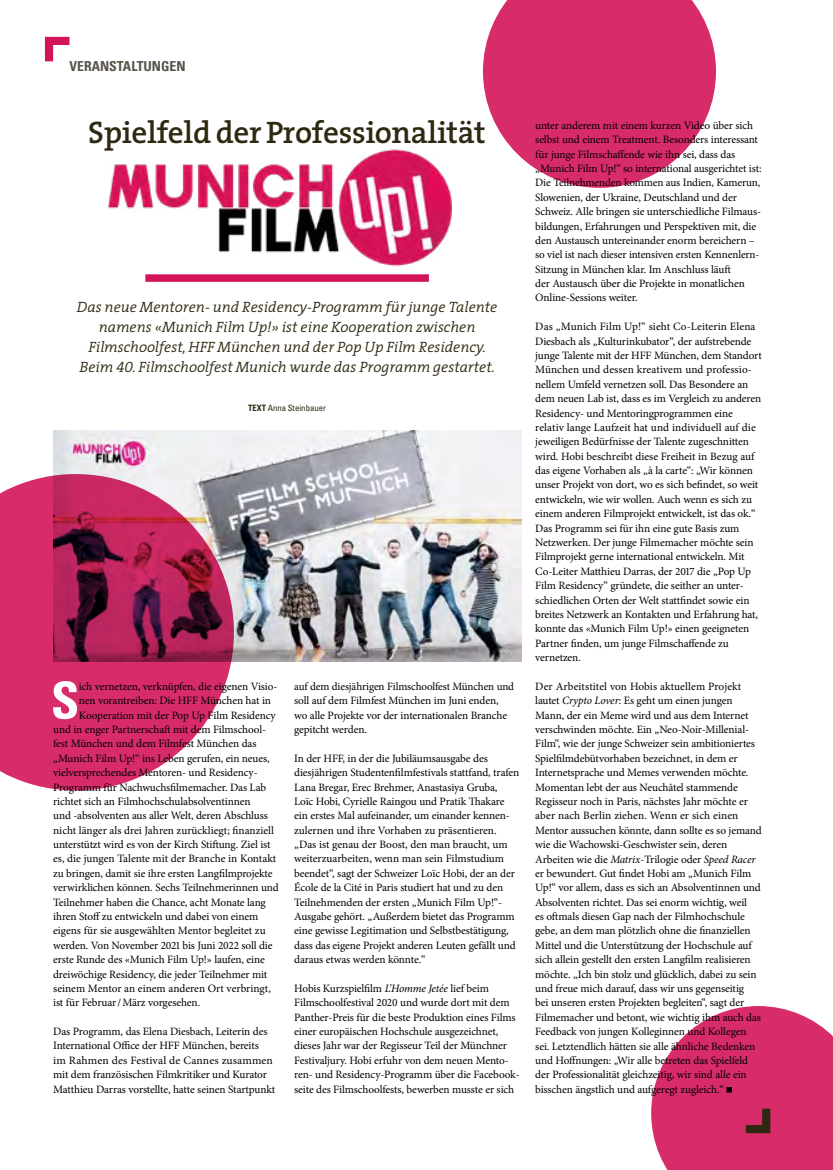
<style>
.page{position:relative;width:833px;height:1170px;background:#fff}
.page>*{position:absolute;margin:0;border:0;box-sizing:border-box;transform-origin:0 0}
.t1{font:700 condensed 51.12px "Univers LT Std";color:#fff}
.t2{font:600 31.25px "The Serif";letter-spacing:-.01em;color:#2f2912}
.t3{font:italic 300 15px/20px "The Serif";color:#2f2912;text-align:center}
.t4{font:700 condensed 13.75px "Univers LT Std";color:#57544b}
.t5{font:11.25px/14.4px "Minion Pro";letter-spacing:-.01em;color:#000}
.t6{font:condensed 8.75px "Univers LT Std";color:#2f2912}
.s1{font-style:italic}
.s2{font-family:"The Serif Semi Light Caps";font-weight:400}
.s3{font-weight:700}
</style>
<div class="page">
<svg style="left:483px;top:0;width:233px;height:188px;fill:#d82b6a"></svg>
<img style="left:53px;top:430px;width:468px;height:231px">
<svg style="left:0;top:474px;width:234px;height:316px;background:#c33f6f"></svg>
<img style="left:109px;top:149px;width:342px;height:118px">
<div style="left:145px;top:274px;width:284px;height:8px;background:#d4145a"></div>
<svg style="left:651px;top:1006px;width:182px;height:163px;background:#da477c"></svg>
<svg style="left:45px;top:37px;width:24px;height:24px"></svg>
<p class="t4" style="left:69px;top:58px;width:118px">VERANSTALTUNGEN</p>
<h2 class="t2" style="left:88px;top:106px;width:399px">Spielfeld der Professionalität</h2>
<p class="t5" style="left:535px;top:118px;width:228px">unter anderem mit einem kurzen Video über sich selbst und einem Treatment. Besonders interessant für junge Filmschaffende wie ihn sei, dass das „Munich Film Up!“ so international ausgerichtet ist:<br>Die Teilnehmenden kommen aus Indien, Kamerun, Slowenien, der Ukraine, Deutschland und der Schweiz. Alle bringen sie unterschiedliche Filmaus&shy;bildungen, Erfahrungen und Perspektiven mit, die den Austausch untereinander enorm bereichern – so viel ist nach dieser intensiven ersten Kennenlern-Sitzung in München klar. Im Anschluss läuft<br>der Austausch über die Projekte in monatlichen Online-Sessions weiter.</p>
<p class="t5" style="left:535px;top:319px;width:228px">Das „Munich Film Up!“ sieht Co-Leiterin Elena Diesbach als „Kulturinkubator“, der aufstrebende junge Talente mit der HFF München, dem Standort München und dessen kreativem und professio&shy;nellem Umfeld vernetzen soll. Das Besondere an dem neuen Lab ist, dass es im Vergleich zu anderen Residency- und Mentoringprogrammen eine relativ lange Laufzeit hat und individuell auf die jeweiligen Bedürfnisse der Talente zugeschnitten wird. Hobi beschreibt diese Freiheit in Bezug auf das eigene Vorhaben als „à la carte“: „Wir können unser Projekt von dort, wo es sich befindet, so weit entwickeln, wie wir wollen. Auch wenn es sich zu einem anderen Filmprojekt entwickelt, ist das ok.“ Das Programm sei für ihn eine gute Basis zum Netzwerken. Der junge Filmemacher möchte sein Filmprojekt gerne international entwickeln. Mit Co-Leiter Matthieu Darras, der 2017 die „Pop Up Film Residency“ gründete, die seither an unter&shy;schiedlichen Orten der Welt stattfindet sowie ein breites Netzwerk an Kontakten und Erfahrung hat, konnte das «Munich Film Up!» einen geeigneten Partner finden, um junge Filmschaffende zu vernetzen.</p>
<p class="t5" style="left:535px;top:679px;width:228px">Der Arbeitstitel von Hobis aktuellem Projekt lautet <span class="s1">Crypto Lover</span>: Es geht um einen jungen Mann, der ein Meme wird und aus dem Internet verschwinden möchte. Ein „Neo-Noir-Millenial-Film“, wie der junge Schweizer sein ambitioniertes Spielfilmdebütvorhaben bezeichnet, in dem er Internetsprache und Memes verwenden möchte.<br>Momentan lebt der aus Neuchâtel stammende Regisseur noch in Paris, nächstes Jahr möchte er aber nach Berlin ziehen. Wenn er sich einen Mentor aussuchen könnte, dann sollte es so jemand wie die Wachowski-Geschwister sein, deren Arbeiten wie die <span class="s1">Matrix</span>-Trilogie oder <span class="s1">Speed Racer </span>er bewundert. Gut findet Hobi am „Munich Film Up!“ vor allem, dass es sich an Absolventinnen und Absolventen richtet. Das sei enorm wichtig, weil<br>es oftmals diesen Gap nach der Filmhochschule gebe, an dem man plötzlich ohne die finanziellen Mittel und die Unterstützung der Hochschule auf sich allein gestellt den ersten Langfilm realisieren möchte. „Ich bin stolz und glücklich, dabei zu sein und freue mich darauf, dass wir uns gegenseitig<br>bei unseren ersten Projekten begleiten“, sagt der Filmemacher und betont, wie wichtig ihm auch das Feedback von jungen Kolleginnen und Kollegen sei. Letztendlich hätten sie alle ähnliche Bedenken und Hoffnungen: „Wir alle betreten das Spielfeld der Professionalität gleichzeitig, wir sind alle ein bisschen ängstlich und aufgeregt zugleich.“</p>
<p class="t3" style="left:77px;top:297px;width:422px">Das neue Mentoren- und Residency-Programm für junge Talente namens «Munich Film Up!» ist eine Kooperation zwischen Filmschoolfest, HFF München und der Pop Up Film Residency.<br>Beim <span class="s2">40</span>. Filmschoolfest Munich wurde das Programm gestartet.</p>
<p class="t6" style="left:248px;top:402px;width:79px"><span class="s3">TEXT</span> Anna Steinbauer</p>
<h1 class="t1" style="left:51px;top:669px;width:30px">S</h1>
<p class="t5" style="left:79px;top:679px;width:199px">ich vernetzen, verknüpfen, die eigenen Visio-</p>
<p class="t5" style="left:294px;top:679px;width:221px">auf dem diesjährigen Filmschoolfest München und soll auf dem Filmfest München im Juni enden, wo alle Projekte vor der internationalen Branche gepitcht werden.</p>
<p class="t5" style="left:294px;top:751px;width:227px">In der HFF, in der die Jubiläumsausgabe des diesjährigen Studentenfilmfestivals stattfand, trafen Lana Bregar, Erec Brehmer, Anastasiya Gruba, Loïc Hobi, Cyrielle Raingou und Pratik Thakare ein erstes Mal aufeinander, um einander kennen&shy;zulernen und ihre Vorhaben zu präsentieren. „Das ist genau der Boost, den man braucht, um weiterzuarbeiten, wenn man sein Filmstudium beendet“, sagt der Schweizer Loïc Hobi, der an der École de la Cité in Paris studiert hat und zu den Teilnehmenden der ersten „Munich Film Up!“- Ausgabe gehört. „Außerdem bietet das Programm eine gewisse Legitimation und Selbstbestätigung, dass das eigene Projekt anderen Leuten gefällt und daraus etwas werden könnte.“</p>
<p class="t5" style="left:294px;top:981px;width:227px">Hobis Kurzspielfilm <span class="s1">L’Homme Jetée</span> lief beim Filmschoolfestival 2020 und wurde dort mit dem Panther-Preis für die beste Produktion eines Films einer europäischen Hochschule ausgezeichnet, dieses Jahr war der Regisseur Teil der Münchner Festivaljury. Hobi erfuhr von dem neuen Mento&shy;ren- und Residency-Programm über die Facebook&shy;seite des Filmschoolfests, bewerben musste er sich</p>
<p class="t5" style="left:79px;top:693px;width:194px">nen vorantreiben: Die HFF München hat in</p>
<p class="t5" style="left:79px;top:707px;width:198px">Kooperation mit der Pop Up Film Residency</p>
<p class="t5" style="left:53px;top:722px;width:214px">und in enger Partnerschaft mit dem Filmschool-</p>
<p class="t5" style="left:53px;top:736px;width:205px">fest München und dem Filmfest München das</p>
<p class="t5" style="left:53px;top:751px;width:218px">„Munich Film Up!“ ins Leben gerufen, ein neues,</p>
<p class="t5" style="left:53px;top:765px;width:206px">vielversprechendes Mentoren- und Residency-</p>
<p class="t5" style="left:53px;top:779px;width:214px">Programm für Nachwuchsfilmemacher. Das Lab</p>
<p class="t5" style="left:53px;top:794px;width:199px">richtet sich an Filmhochschulabsolventinnen</p>
<p class="t5" style="left:53px;top:808px;width:216px">und -absolventen aus aller Welt, deren Abschluss</p>
<p class="t5" style="left:53px;top:822px;width:222px">nicht länger als drei Jahren zurückliegt; finanziell</p>
<p class="t5" style="left:53px;top:837px;width:219px">unterstützt wird es von der Kirch Stiftung. Ziel ist</p>
<p class="t5" style="left:53px;top:851px;width:225px">es, die jungen Talente mit der Branche in Kontakt</p>
<p class="t5" style="left:53px;top:866px;width:221px">zu bringen, damit sie ihre ersten Langfilmprojekte</p>
<p class="t5" style="left:53px;top:880px;width:227px">verwirklichen können. Sechs Teilnehmerinnen und</p>
<p class="t5" style="left:53px;top:894px;width:214px">Teilnehmer haben die Chance, acht Monate lang</p>
<p class="t5" style="left:53px;top:909px;width:207px">ihren Stoff zu entwickeln und dabei von einem</p>
<p class="t5" style="left:53px;top:923px;width:214px">eigens für sie ausgewählten Mentor begleitet zu</p>
<p class="t5" style="left:53px;top:937px;width:221px">werden. Von November 2021 bis Juni 2022 soll die</p>
<p class="t5" style="left:53px;top:952px;width:213px">erste Runde des «Munich Film Up!» laufen, eine</p>
<p class="t5" style="left:53px;top:966px;width:216px">dreiwöchige Residency, die jeder Teilnehmer mit</p>
<p class="t5" style="left:53px;top:981px;width:219px">seinem Mentor an einem anderen Ort verbringt,</p>
<p class="t5" style="left:53px;top:995px;width:149px">ist für Februar/März vorgesehen.</p>
<p class="t5" style="left:53px;top:1024px;width:223px">Das Programm, das Elena Diesbach, Leiterin des International Office der HFF München, bereits<br>im Rahmen des Festival de Cannes zusammen mit dem französischen Filmkritiker und Kurator Matthieu Darras vorstellte, hatte seinen Startpunkt</p>
</div>
